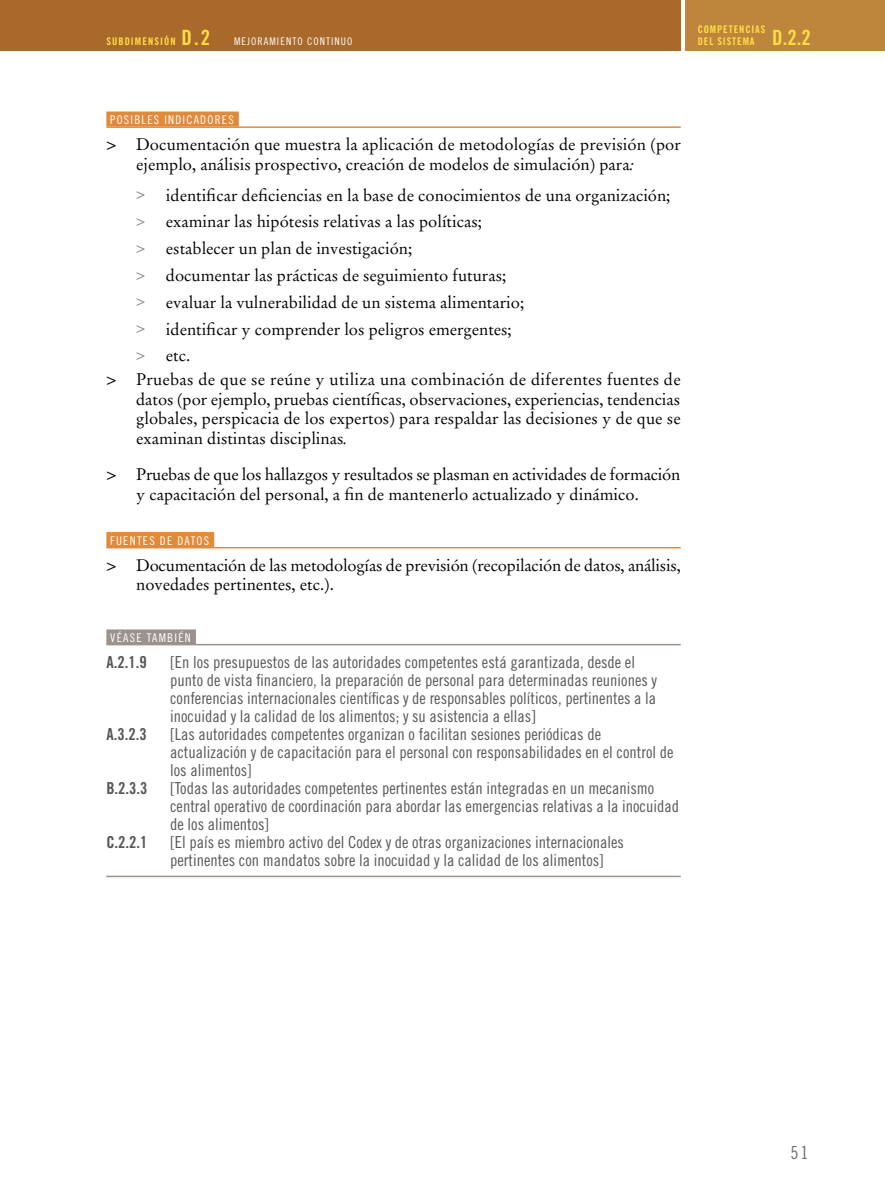
<style>
.page{position:relative;width:885px;height:1204px;background:#fff}
.page>*{position:absolute;margin:0;border:0;box-sizing:border-box;transform-origin:0 0}
.t1{font:18px "Trade Gothic Cond Eighteen";color:#706f6f}
.t2{font:16.5px/19.5px "Stempel Garamond";color:#000}
.t3{font:16.5px/18px "Trade Gothic Cond Eighteen";color:#575756}
.t4{font:16.5px "Trade Gothic Bold Cond Twenty";color:#575756}
.t5{font:12px "Trade Gothic Cond Eighteen";letter-spacing:.1em;color:#fff}
.t6{font:10.5px "Trade Gothic Cond Eighteen";letter-spacing:.1em;color:#fff}
.t7{font:10.5px/12px "Trade Gothic Bold Cond Twenty";letter-spacing:.08em;color:#ffdf43}
.s1{font-family:"Trade Gothic Bold Cond Twenty";color:#ffdf43}
.s2{font-family:"Trade Gothic Bold Cond Twenty";font-size:21px;color:#ffdf43}
.s3{font-size:21px}
.s4{font-family:"Trade Gothic Cond Eighteen"}
.s5{font-style:italic}
.s6{font-family:"Trade Gothic Cond Eighteen";font-size:15px;color:#878787}
</style>
<div class="page">
<div style="left:685px;top:0;width:199px;height:51px;background:#be853d"></div>
<div style="left:0;top:0;width:680px;height:51px;background:#a8692b"></div>
<hr style="left:106px;top:126px;width:574px;height:2px;background:#e18a3a">
<div style="left:106px;top:111px;width:133px;height:15px;background:#e18a3a"></div>
<hr style="left:106px;top:547px;width:574px;height:1px;background:#e18a3a">
<div style="left:106px;top:532px;width:108px;height:15px;background:#e18a3a"></div>
<hr style="left:106px;top:644px;width:574px;height:1px;background:#9b928e">
<div style="left:106px;top:629px;width:90px;height:15px;background:#9b928e"></div>
<hr style="left:106px;top:875px;width:574px;height:2px;background:#9b928e">
<p class="t6" style="left:106px;top:35px;width:247px"><span class="s1">SUBDIMENSIÓN</span> <span class="s2">D.2</span> MEJORAMIENTO CONTINUO</p>
<p class="t7" style="left:697px;top:23px;width:114px">COMPETENCIAS<br>DEL SISTEMA <span class="s3">D.2.2</span></p>
<p class="t5" style="left:110px;top:113px;width:125px">POSIBLES INDICADORES</p>
<p class="t2" style="left:136px;top:135px;width:546px;text-indent:-30px"><span class="s4">&gt;</span> Documentación que muestra la aplicación de metodologías de previsión (por ejemplo, análisis prospectivo, creación de modelos de simulación) para<span class="s5">:</span></p>
<p class="t2" style="left:136px;top:182px;width:535px;line-height:26.7px"><span class="s6">&gt;</span> identificar deficiencias en la base de conocimientos de una organización; <span class="s6">&gt;</span> examinar las hipótesis relativas a las políticas;<br><span class="s6">&gt;</span> establecer un plan de investigación;<br><span class="s6">&gt;</span> documentar las prácticas de seguimiento futuras;<br><span class="s6">&gt;</span> evaluar la vulnerabilidad de un sistema alimentario;<br><span class="s6">&gt;</span> identificar y comprender los peligros emergentes;<br><span class="s6">&gt;</span> etc.</p>
<p class="t2" style="left:136px;top:370px;width:546px;text-align:justify;text-indent:-30px"><span class="s4">&gt;</span> Pruebas de que se reúne y utiliza una combinación de diferentes fuentes de datos (por ejemplo, pruebas científicas, observaciones, experiencias, tendencias globales, perspicacia de los expertos) para respaldar las decisiones y de que se examinan distintas disciplinas<span class="s5">.</span></p>
<p class="t2" style="left:136px;top:465px;width:545px;text-indent:-30px"><span class="s4">&gt;</span> Pruebas de que los hallazgos y resultados se plasman en actividades de formación y capacitación del personal, a fin de mantenerlo actualizado y dinámico.</p>
<p class="t5" style="left:110px;top:533px;width:100px">FUENTES DE DATOS</p>
<p class="t2" style="left:136px;top:555px;width:546px;text-indent:-30px"><span class="s4">&gt;</span> Documentación de las metodologías de previsión (recopilación de datos, análisis, novedades pertinentes, etc.).</p>
<p class="t5" style="left:110px;top:630px;width:82px">VÉASE TAMBIÉN</p>
<p class="t4" style="left:106px;top:652px;width:42px">A.2.1.9</p>
<p class="t3" style="left:170px;top:653px;width:488px">[En los presupuestos de las autoridades competentes está garantizada, desde el punto de vista financiero, la preparación de personal para determinadas reuniones y conferencias internacionales científicas y de responsables políticos, pertinentes a la inocuidad y la calidad de los alimentos; y su asistencia a ellas]</p>
<p class="t4" style="left:106px;top:724px;width:42px">A.3.2.3</p>
<p class="t3" style="left:170px;top:725px;width:505px">[Las autoridades competentes organizan o facilitan sesiones periódicas de actualización y de capacitación para el personal con responsabilidades en el control de los alimentos]</p>
<p class="t4" style="left:106px;top:778px;width:43px">B.2.3.3</p>
<p class="t3" style="left:170px;top:779px;width:510px">[Todas las autoridades competentes pertinentes están integradas en un mecanismo central operativo de coordinación para abordar las emergencias relativas a la inocuidad de los alimentos]</p>
<p class="t4" style="left:106px;top:832px;width:43px">C.2.2.1</p>
<p class="t3" style="left:170px;top:833px;width:455px">[El país es miembro activo del Codex y de otras organizaciones internacionales pertinentes con mandatos sobre la inocuidad y la calidad de los alimentos]</p>
<p class="t1" style="left:790px;top:1141px;width:19px">51</p>
</div>
